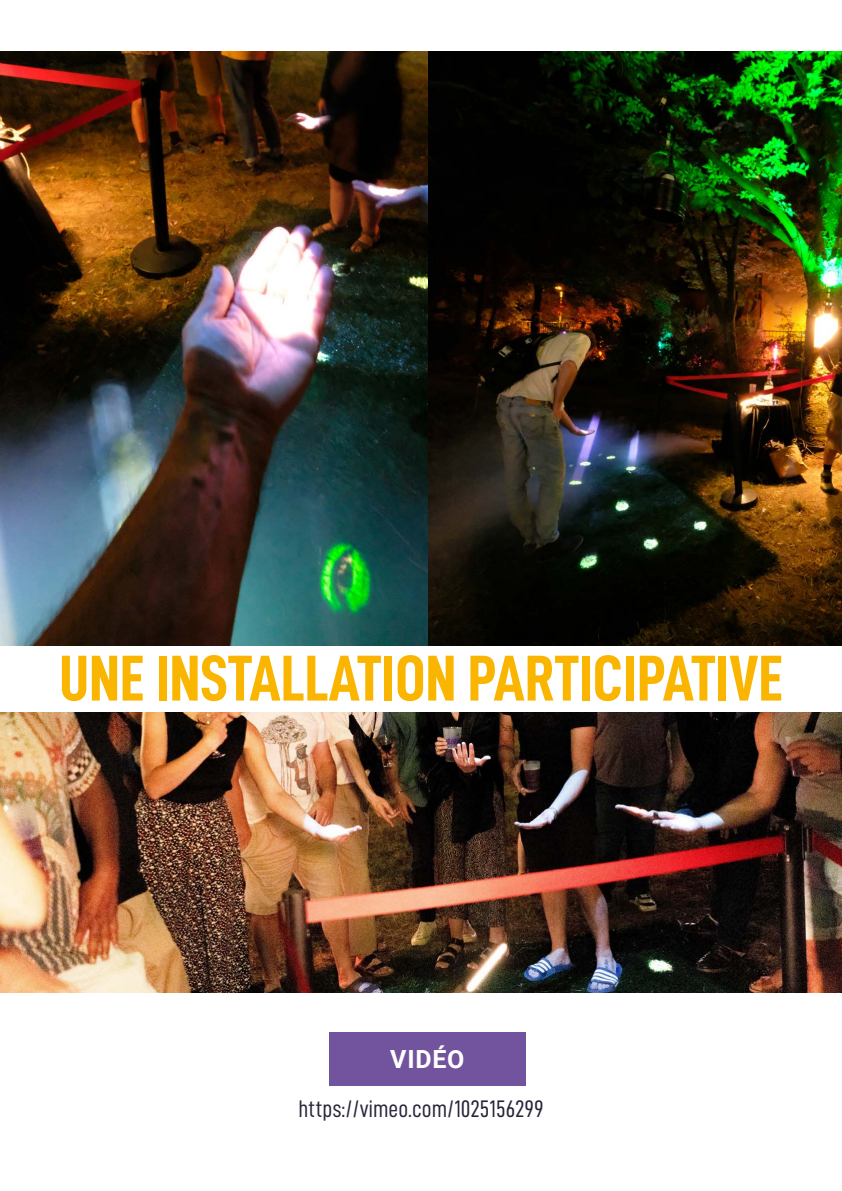
<style>
.page{position:relative;width:842px;height:1191px;background:#fff}
.page>*{position:absolute;margin:0;border:0;box-sizing:border-box;transform-origin:0 0}
.t1{font:65px "D DIN Condensed Bold";color:#fab500}
.t2{font:700 25px "Roboto";letter-spacing:.03em;color:#fff}
.t3{font:24px "D DIN Condensed";color:#27253a}
</style>
<div class="page">
<div style="left:329px;top:1032px;width:197px;height:53px;background:#72549e"></div>
<img style="left:0;top:51px;width:842px;height:595px">
<img style="left:0;top:712px;width:842px;height:280px">
<p class="t1" style="left:59px;top:642px;width:725px">UNE INSTALLATION PARTICIPATIVE</p>
<p class="t2" style="left:390px;top:1041px;width:76px">VIDÉO</p>
<p class="t3" style="left:298px;top:1096px;width:247px">https://vimeo.com/1025156299</p>
</div>
